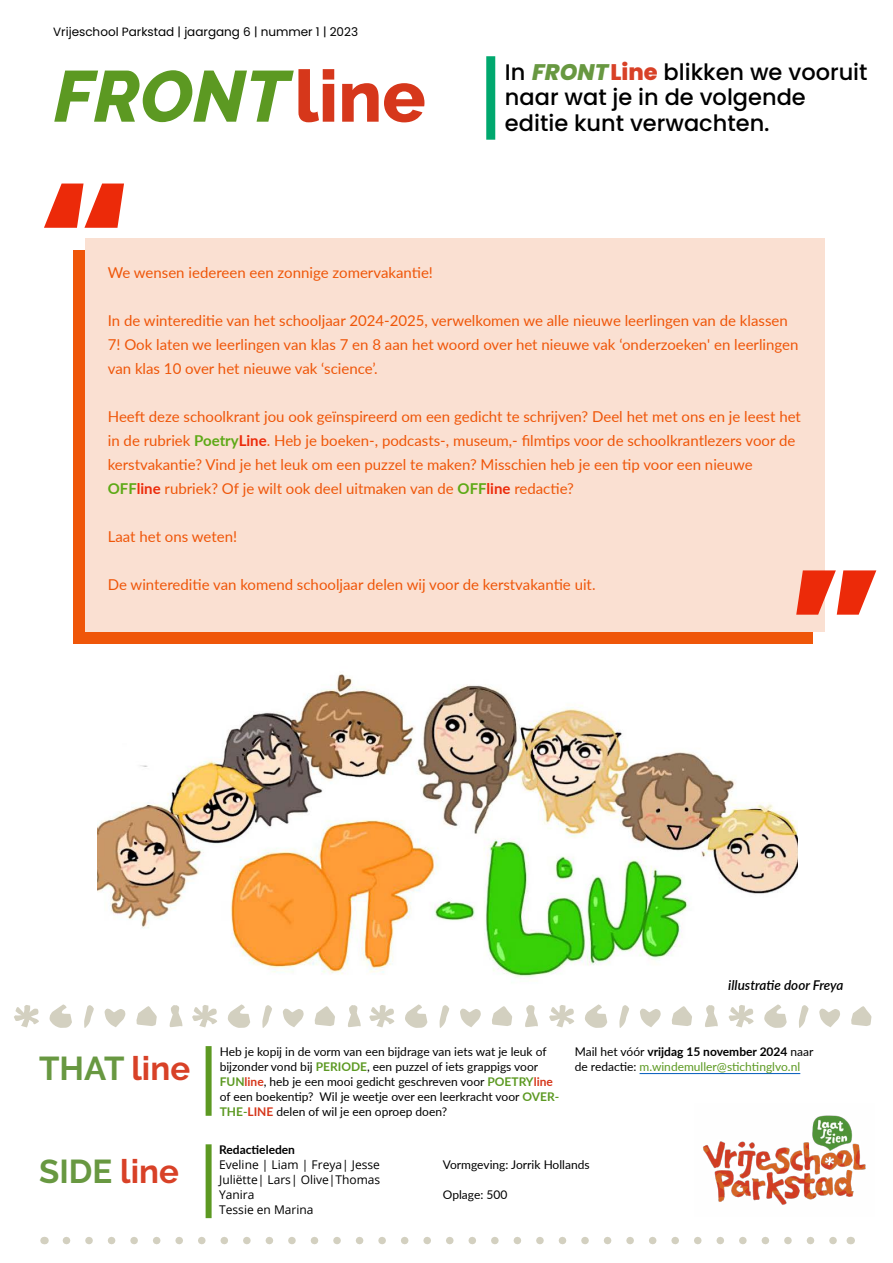
<style>
.page{position:relative;width:893px;height:1263px;background:#fff}
.page>*{position:absolute;margin:0;border:0;box-sizing:border-box;transform-origin:0 0}
.t1{font:900 150px "Poppins";color:#ec2a09}
.t2{font:italic 800 72px "Raleway";color:#5c9922}
.t3{font:700 33px "Raleway";color:#689841}
.t4{font:500 22.5px/25.5px "Poppins";color:#000}
.t5{font:15px/24px "Lato";color:#ef5609}
.t6{font:italic 600 13.5px "Lato";color:#000}
.t7{font:12px/15px "Lato";color:#000}
.t8{font:12px/15px "Lato";color:#5c9922}
.t9{font:12px/15px "Open Sans";color:#000}
.t10{font:12px "Poppins";color:#000}
.t11{font:700 12px "Lato";color:#000}
.s1{font-style:normal;color:#d6371b}
.s2{font-weight:800;font-style:italic;color:#689841}
.s3{font-weight:800;color:#d84127}
.s4{font-weight:700;color:#5da916}
.s5{font-weight:700;color:#ec2a09}
.s6{color:#d84127}
.s7{font-weight:700;color:#5c9922}
.s8{font-weight:700;color:#d6371b}
.s9{color:#000}
.s10{font-weight:700;color:#000}
</style>
<div class="page">
<svg style="left:14px;top:1004px;width:168px;height:24px"></svg>
<svg style="left:192px;top:1004px;width:169px;height:24px"></svg>
<svg style="left:369px;top:1004px;width:169px;height:24px"></svg>
<svg style="left:549px;top:1004px;width:169px;height:24px"></svg>
<svg style="left:728px;top:1004px;width:144px;height:24px"></svg>
<div style="left:73px;top:250px;width:740px;height:394px;background:#ef5609"></div>
<div style="left:85px;top:238px;width:740px;height:393px;background:#fae0d2"></div>
<img style="left:97px;top:674px;width:700px;height:304px">
<svg style="left:66px;top:1237px;width:771px;height:7px"></svg>
<hr style="left:640px;top:1073px;width:160px;height:1px;background:#005bbd">
<img style="left:703px;top:1115px;width:163px;height:90px">
<div style="left:486px;top:56px;width:9px;height:84px;background:#00a86e"></div>
<div style="left:206px;top:1046px;width:6px;height:70px;background:#5c9922"></div>
<div style="left:206px;top:1144px;width:6px;height:74px;background:#5c9922"></div>
<p class="t10" style="left:53px;top:25px;width:306px">Vrijeschool Parkstad | jaargang 6 | nummer 1 | 2023</p>
<h2 class="t2" style="left:54px;top:55px;width:373px">FRONT<span class="s1">line</span></h2>
<h1 class="t1" style="left:36px;top:150px;width:99px">“</h1>
<h3 class="t4" style="left:505px;top:59px;width:364px">In <span class="s2">FRONT</span><span class="s3">Line</span> blikken we vooruit naar wat je in de volgende</h3>
<h3 class="t4" style="left:505px;top:110px;width:266px">editie kunt verwachten.</h3>
<p class="t5" style="left:108px;top:260px;width:327px">We wensen iedereen een zonnige zomervakantie!</p>
<p class="t5" style="left:108px;top:308px;width:692px">In de wintereditie van het schooljaar 2024-2025, verwelkomen we alle nieuwe leerlingen van de klassen<br>7! Ook laten we leerlingen van klas 7 en 8 aan het woord over het nieuwe vak ‘onderzoeken' en leerlingen van klas 10 over het nieuwe vak ‘science’.</p>
<p class="t5" style="left:108px;top:404px;width:695px">Heeft deze schoolkrant jou ook geïnspireerd om een gedicht te schrijven? Deel het met ons en je leest het in de rubriek <span class="s4">Poetry</span><span class="s5">Line</span>. Heb je boeken-, podcasts-, museum,- filmtips voor de schoolkrantlezers voor de kerstvakantie? Vind je het leuk om een puzzel te maken? Misschien heb je een tip voor een nieuwe <span class="s4">OFF</span><span class="s5">line</span> rubriek? Of je wilt ook deel uitmaken van de <span class="s4">OFF</span><span class="s5">line</span> redactie?</p>
<p class="t5" style="left:108px;top:524px;width:131px">Laat het ons weten!</p>
<p class="t5" style="left:108px;top:572px;width:489px">De wintereditie van komend schooljaar delen wij voor de kerstvakantie uit.</p>
<h1 class="t1" style="left:787px;top:537px;width:99px">”</h1>
<p class="t6" style="left:728px;top:975px;width:117px">illustratie door Freya</p>
<h3 class="t3" style="left:39px;top:1050px;width:152px">THAT <span class="s6">line</span></h3>
<p class="t7" style="left:220px;top:1043px;width:341px">Heb je kopij in de vorm van een bijdrage van iets wat je leuk of bijzonder vond bij <span class="s7">PERIODE</span>, een puzzel of iets grappigs voor <span class="s7">FUN</span><span class="s8">line</span>, heb je een mooi gedicht geschreven voor <span class="s7">POETRY</span><span class="s8">line </span>of een boekentip? Wil je weetje over een leerkracht voor <span class="s7">OVER-THE-</span><span class="s8">LINE</span> delen of wil je een oproep doen?</p>
<p class="t8" style="left:575px;top:1043px;width:240px"><span class="s9">Mail het vóór</span> <span class="s10">vrijdag 15 november 2024</span> <span class="s9">naar de redactie:</span> m.windemuller@stichtinglvo.nl</p>
<h3 class="t3" style="left:39px;top:1152px;width:141px">SIDE <span class="s6">line</span></h3>
<p class="t11" style="left:219px;top:1141px;width:77px">Redactieleden</p>
<p class="t9" style="left:219px;top:1157px;width:163px">Eveline | Liam | Freya| Jesse<br>Juliëtte| Lars| Olive|Thomas<br>Yanira<br>Tessie en Marina</p>
<p class="t7" style="left:443px;top:1156px;width:148px">Vormgeving: Jorrik Hollands</p>
<p class="t7" style="left:443px;top:1186px;width:66px">Oplage: 500</p>
</div>
